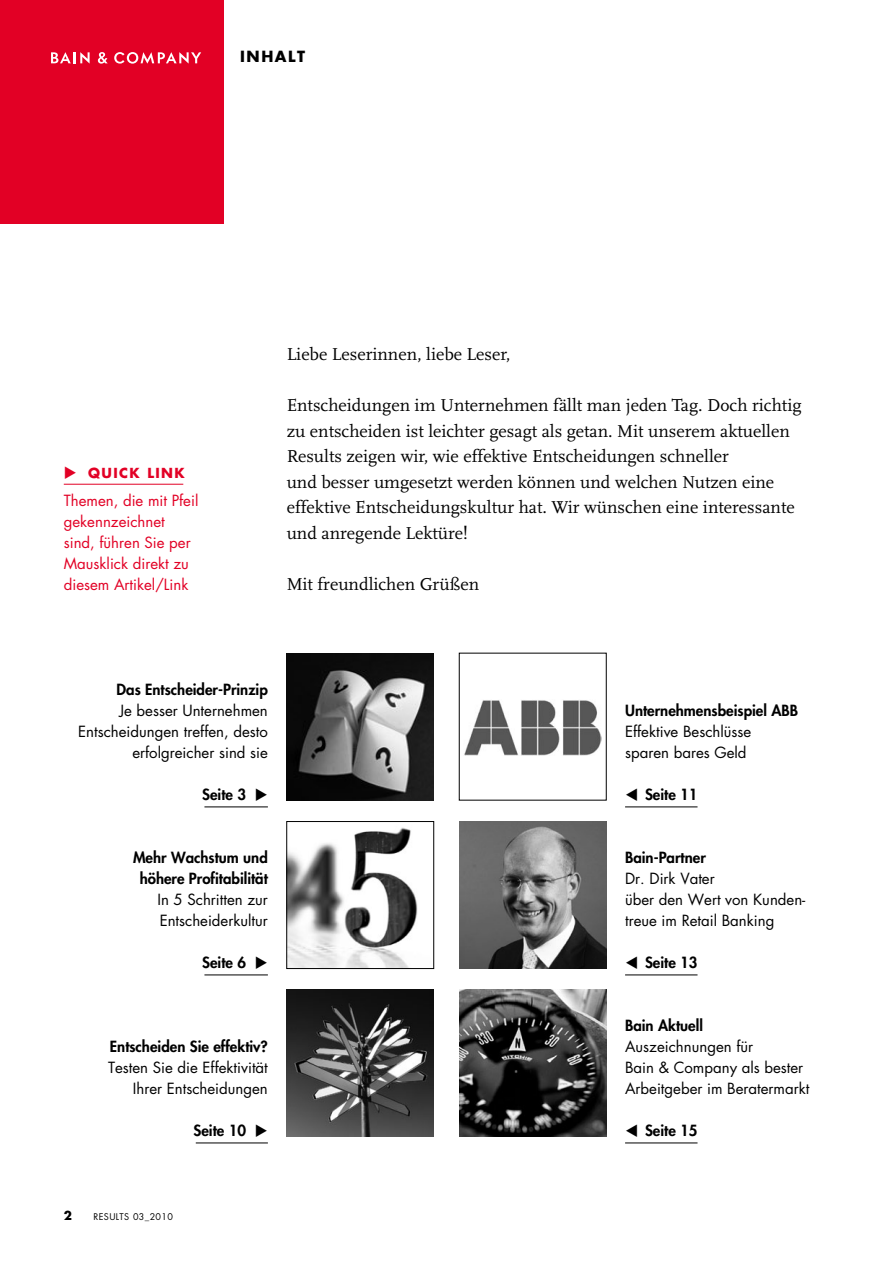
<style>
.page{position:relative;width:893px;height:1263px;background:#fff}
.page>*{position:absolute;margin:0;border:0;box-sizing:border-box;transform-origin:0 0}
.t1{font:18px/25.5px "Scala";color:#000}
.t2{font:15px/21px "Futura";color:#000}
.t3{font:800 15px/21px "Futura";color:#000;text-align:center}
.t4{font:15px/21px "Futura";color:#e20025}
.t5{font:700 15px "Futura";color:#000}
.t6{font:700 13.5px "Futura";letter-spacing:.1em;color:#e20025}
.t7{font:700 12px "Futura";color:#000}
.t8{font:9px "Futura";letter-spacing:.04em;color:#000}
</style>
<div class="page">
<img style="left:287px;top:653px;width:147px;height:147px">
<img style="left:464px;top:700px;width:138px;height:56px">
<img style="left:459px;top:821px;width:147px;height:147px">
<hr style="left:204px;top:806px;width:64px;height:1px;background:#000">
<img style="left:287px;top:989px;width:147px;height:147px">
<hr style="left:196px;top:1142px;width:72px;height:1px;background:#000">
<hr style="left:625px;top:806px;width:72px;height:1px;background:#000">
<hr style="left:625px;top:974px;width:72px;height:1px;background:#000">
<hr style="left:625px;top:1142px;width:72px;height:1px;background:#000">
<hr style="left:204px;top:974px;width:64px;height:1px;background:#000">
<img style="left:288px;top:827px;width:130px;height:140px">
<div style="left:286px;top:821px;width:148px;height:148px;border:1px solid #000"></div>
<img style="left:459px;top:989px;width:147px;height:147px">
<div style="left:0;top:0;width:223px;height:223px;background:#e20025"></div>
<svg style="left:51px;top:52px;width:39px;height:12px"></svg>
<svg style="left:98px;top:52px;width:10px;height:12px"></svg>
<svg style="left:114px;top:52px;width:87px;height:12px"></svg>
<hr style="left:64px;top:484px;width:119px;height:1px;background:#e20025">
<p class="t5" style="left:240px;top:46px;width:21px">INHA</p>
<p class="t5" style="left:288px;top:46px;width:18px">LT</p>
<p class="t6" style="left:64px;top:464px;width:122px">◆ QUICK LINK</p>
<p class="t4" style="left:64px;top:490px;width:136px">Themen, die mit Pfeil gekennzeichnet sind, führen Sie per<br>Mausklick direkt zu diesem Artikel/Link</p>
<p class="t1" style="left:287px;top:342px;width:225px">Liebe Leserinnen, liebe Leser,</p>
<p class="t1" style="left:287px;top:393px;width:516px">Entscheidungen im Unternehmen fällt man jeden Tag. Doch richtig zu entscheiden ist leichter gesagt als getan. Mit unserem aktuellen Results zeigen wir, wie effektive Entscheidungen schneller<br>und besser umgesetzt werden können und welchen Nutzen eine effektive Entscheidungskultur hat. Wir wünschen eine interessante und anregende Lektüre!</p>
<p class="t1" style="left:287px;top:571px;width:194px">Mit freundlichen Grüßen</p>
<p class="t3" style="left:117px;top:679px;width:153px">Das Entscheider-Prinzip</p>
<p class="t2" style="left:78px;top:700px;width:191px;text-align:right">Je besser Unternehmen<br>Entscheidungen treffen, desto erfolgreicher sind sie</p>
<p class="t3" style="left:202px;top:784px;width:67px">Seite 3 ◆</p>
<p class="t3" style="left:133px;top:847px;width:136px">Mehr Wachstum und höhere Profitabilität</p>
<p class="t2" style="left:157px;top:889px;width:112px">In 5 Schritten zur<br>Entscheiderkultur</p>
<p class="t3" style="left:202px;top:952px;width:67px">Seite 6 ◆</p>
<p class="t3" style="left:110px;top:1036px;width:159px">Entscheiden Sie effektiv?</p>
<p class="t2" style="left:108px;top:1057px;width:161px;text-align:right">Testen Sie die Effektivität<br>Ihrer Entscheidungen</p>
<p class="t3" style="left:194px;top:1120px;width:76px">Seite 10 ◆</p>
<p class="t7" style="left:64px;top:1208px;width:10px">2</p>
<p class="t8" style="left:94px;top:1211px;width:81px">RESULTS 03_2010</p>
<p class="t3" style="left:625px;top:700px;width:175px">Unternehmensbeispiel ABB</p>
<p class="t2" style="left:625px;top:721px;width:128px">Effektive Beschlüsse sparen bares Geld</p>
<p class="t3" style="left:625px;top:784px;width:74px">▼ Seite 11</p>
<p class="t3" style="left:625px;top:847px;width:82px">Bain-Partner</p>
<p class="t2" style="left:625px;top:868px;width:182px">Dr. Dirk Vater<br>über den Wert von Kunden&shy;treue im Retail Banking</p>
<p class="t3" style="left:625px;top:952px;width:74px">▼ Seite 13</p>
<p class="t3" style="left:625px;top:1015px;width:79px">Bain Aktuell</p>
<p class="t2" style="left:625px;top:1036px;width:186px">Auszeichnungen für<br>Bain &amp; Company als bester<br>Arbeitgeber im Beratermarkt</p>
<p class="t3" style="left:625px;top:1120px;width:74px">▼ Seite 15</p>
</div>
